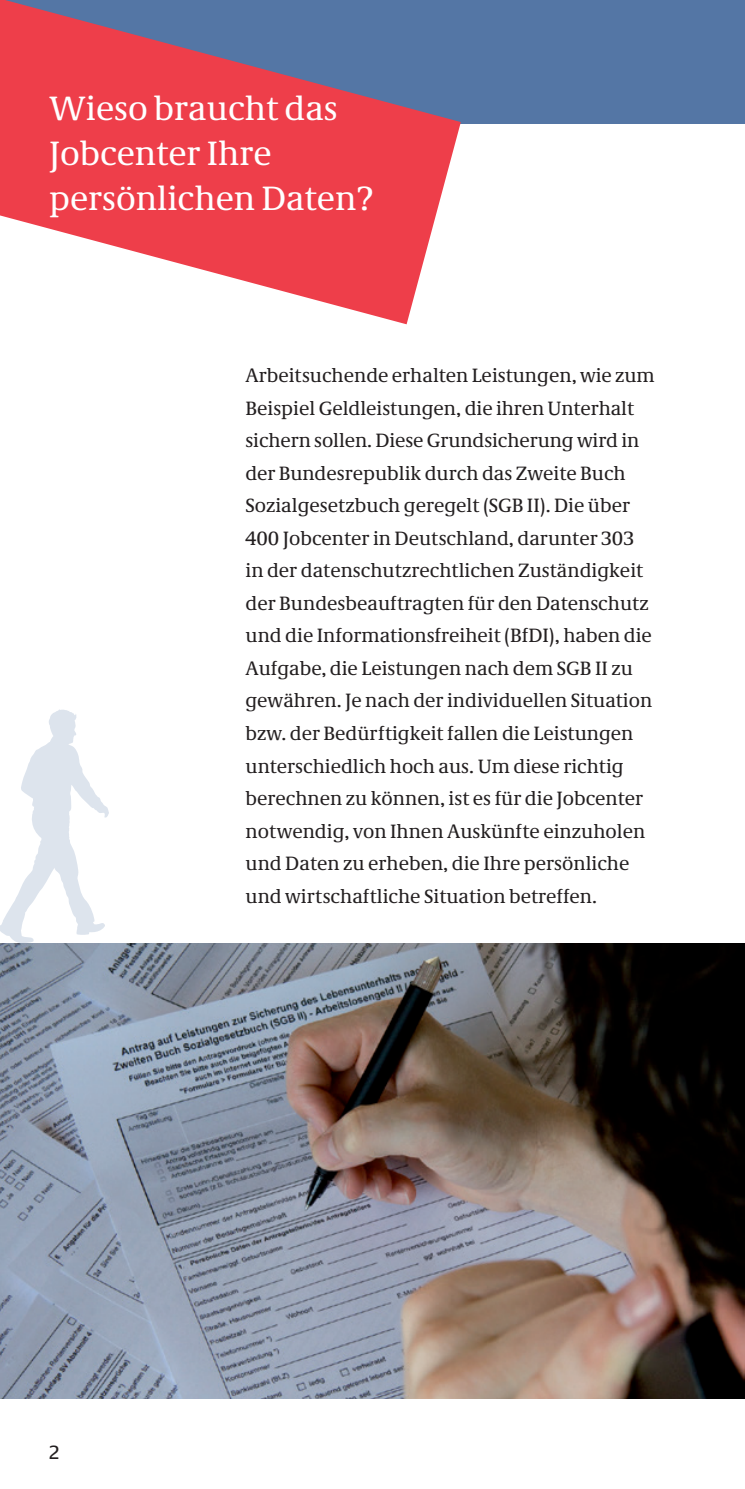
<style>
.page{position:relative;width:745px;height:1489px;background:#fff}
.page>*{position:absolute;margin:0;border:0;box-sizing:border-box;transform-origin:0 0}
.t1{font:35px/45px "Neue Demos";color:#fff}
.t2{font:20px/32.5px "Neue Demos";color:#231f20}
.t3{font:20px "Neue Praxis";color:#231f20}
</style>
<div class="page">
<svg style="left:0;top:709px;width:109px;height:234px"></svg>
<div style="left:0;top:0;width:744px;height:124px;background:#5476a5"></div>
<img style="left:0;top:943px;width:744px;height:455px">
<svg style="left:0;top:0;width:460px;height:324px;fill:#ee3e4a"></svg>
<p class="t1" style="left:49px;top:85px;width:325px">Wieso braucht das<br>Jobcenter Ihre persönlichen Daten?</p>
<p class="t2" style="left:245px;top:359px;width:410px">Arbeitsuchende erhalten Leistungen, wie zum Beispiel Geldleistungen, die ihren Unterhalt sichern sollen. Diese Grundsicherung wird in der Bundesrepublik durch das Zweite Buch Sozialgesetzbuch geregelt (SGB II). Die über 400 Jobcenter in Deutschland, darunter 303 in der datenschutzrechtlichen Zuständigkeit der Bundesbeauftragten für den Datenschutz und die Informationsfreiheit (BfDI), haben die Aufgabe, die Leistungen nach dem SGB II zu gewähren. Je nach der individuellen Situation bzw. der Bedürftigkeit fallen die Leistungen unterschiedlich hoch aus. Um diese richtig berechnen zu können, ist es für die Jobcenter notwendig, von Ihnen Auskünfte einzuholen und Daten zu erheben, die Ihre persönliche und wirtschaftliche Situation betreffen.</p>
<p class="t3" style="left:50px;top:1439px;width:11px">2</p>
</div>
